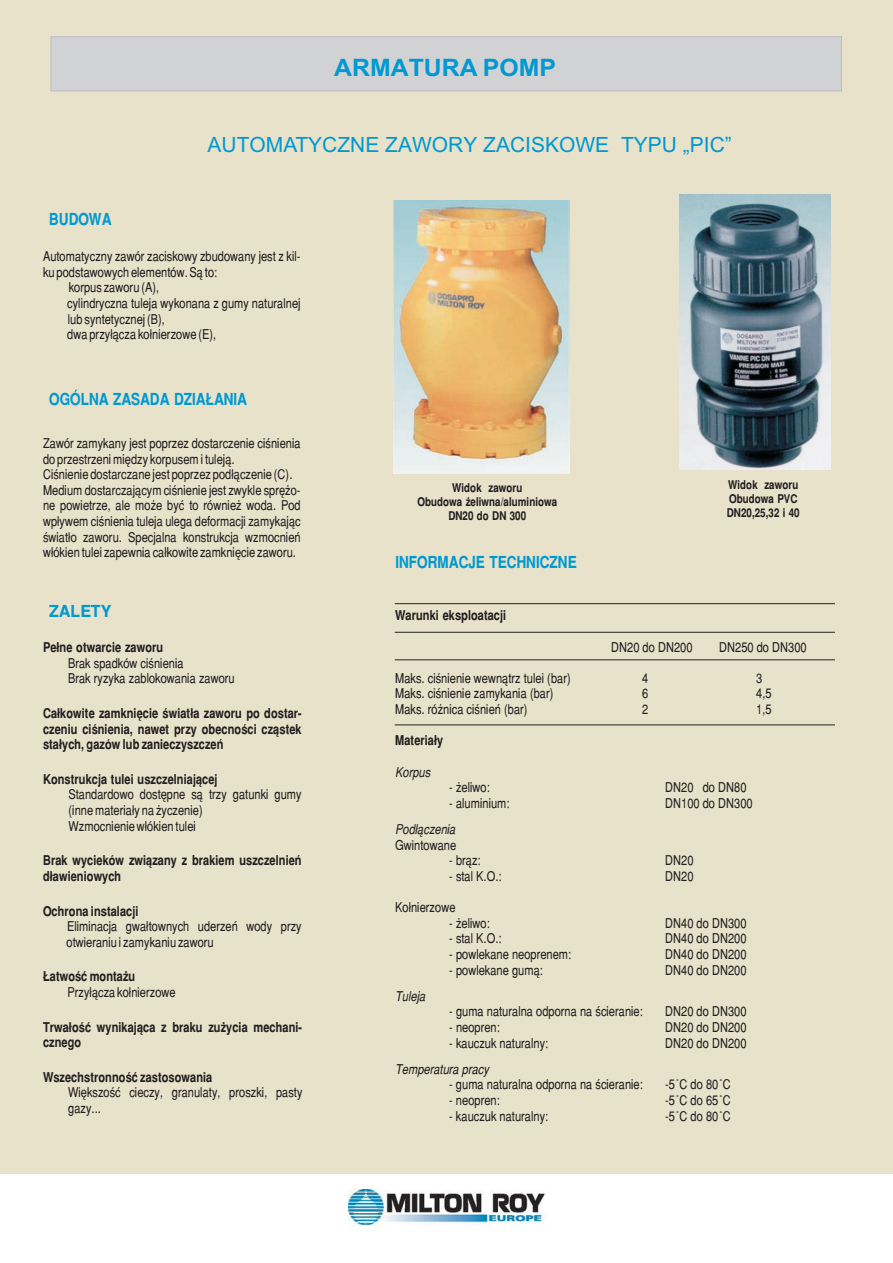
<style>
.page{position:relative;width:893px;height:1263px;background:#fff}
.page>*{position:absolute;margin:0;border:0;box-sizing:border-box;transform-origin:0 0}
.t1{font:700 24px "Arial CE";color:#0099d1;scale:1.04 1}
.t2{font:21px "Arial CE";color:#0099d1}
.t3{font:700 16.5px "Switzerland Narrow";color:#0099d1}
.t4{font:700 16.5px "Switzerland Narrow";color:#0099d1;scale:1.18 1}
.t5{font:13.5px/15.6px "Switzerland Narrow";color:#231f20}
.t6{font:700 13.5px/15.6px "Switzerland Narrow";color:#231f20}
.t7{font:italic 13.5px "Switzerland Narrow";color:#231f20}
.t8{font:700 12px/13.8px "Switzerland Narrow";color:#231f20}
</style>
<div class="page">
<div style="left:0;top:0;width:893px;height:1174px;background:#e9e2cb"></div>
<hr style="left:395px;top:603px;width:440px;height:1px;background:#231f20">
<hr style="left:395px;top:632px;width:440px;height:1px;background:#231f20">
<hr style="left:395px;top:659px;width:440px;height:1px;background:#231f20">
<hr style="left:395px;top:724px;width:440px;height:1px;background:#231f20">
<img style="left:679px;top:194px;width:151px;height:275px">
<img style="left:393px;top:200px;width:176px;height:274px">
<div style="left:51px;top:37px;width:790px;height:54px;background:#d1d2d4"></div>
<div style="left:51px;top:37px;width:791px;height:54px;border:1px solid #bcbdc0"></div>
<img style="left:348px;top:1189px;width:197px;height:42px">
<h1 class="t1" style="left:334px;top:52px;width:215px">ARMATURA POMP</h1>
<h2 class="t2" style="left:208px;top:131px;width:526px">AUTOMATYCZNE ZAWORY ZACISKOWE TYPU „PIC”</h2>
<p class="t3" style="left:49px;top:209px;width:64px">BUDOWA</p>
<p class="t5" style="left:43px;top:250px;width:259px">Automatyczny zawór zaciskowy zbudowany jest z kil-</p>
<p class="t5" style="left:43px;top:266px;width:176px">ku podstawowych elementów. S¹ to:</p>
<p class="t5" style="left:69px;top:281px;width:92px">korpus zaworu (A),</p>
<p class="t5" style="left:67px;top:297px;width:235px">cylindryczna tuleja wykonana z gumy naturalnej</p>
<p class="t5" style="left:68px;top:312px;width:99px">lub syntetycznej (B),</p>
<p class="t5" style="left:67px;top:328px;width:150px">dwa przy³¹cza ko³nierzowe (E),</p>
<p class="t3" style="left:49px;top:389px;width:199px">OGÓLNA ZASADA DZIA£ANIA</p>
<p class="t5" style="left:43px;top:437px;width:259px">Zawór zamykany jest poprzez dostarczenie ciœnienia do przestrzeni miêdzy korpusem i tulej¹.<br>Ciœnienie dostarczane jest poprzez pod³¹czenie (C).<br>Medium dostarczaj¹cym ciœnienie jest zwykle sprê¿o&shy;ne powietrze, ale mo¿e byæ to równie¿ woda. Pod wp³ywem ciœnienia tuleja ulega deformacji zamykaj¹c œwiat³o zaworu. Specjalna konstrukcja wzmocnieñ w³ókien tulei zapewnia ca³kowite zamkniêcie zaworu.</p>
<p class="t4" style="left:49px;top:600px;width:54px">ZALETY</p>
<p class="t6" style="left:43px;top:641px;width:122px">Pe³ne otwarcie zaworu</p>
<p class="t5" style="left:68px;top:657px;width:168px">Brak spadków ciœnienia<br>Brak ryzyka zablokowania zaworu</p>
<p class="t6" style="left:43px;top:707px;width:260px;text-align:justify">Ca³kowite zamkniêcie œwiat³a zaworu po dostar&shy;czeniu ciœnienia, nawet przy obecnoœci cz¹stek sta³ych, gazów lub zanieczyszczeñ</p>
<p class="t6" style="left:43px;top:773px;width:176px">Konstrukcja tulei uszczelniaj¹cej</p>
<p class="t5" style="left:69px;top:788px;width:235px">Standardowo dostêpne s¹ trzy gatunki gumy (inne materia³y na ¿yczenie)<br>Wzmocnienie w³ókien tulei</p>
<p class="t6" style="left:43px;top:854px;width:260px">Brak wycieków zwi¹zany z brakiem uszczelnieñ d³awieniowych</p>
<p class="t6" style="left:43px;top:904px;width:97px">Ochrona instalacji</p>
<p class="t5" style="left:67px;top:920px;width:237px">Eliminacja gwa³townych uderzeñ wody przy otwieraniu i zamykaniu zaworu</p>
<p class="t6" style="left:43px;top:970px;width:94px">£atwoœæ monta¿u</p>
<p class="t5" style="left:67px;top:986px;width:110px">Przy³¹cza ko³nierzowe</p>
<p class="t6" style="left:43px;top:1020px;width:261px">Trwa³oœæ wynikaj¹ca z braku zu¿ycia mechani&shy;cznego</p>
<p class="t6" style="left:43px;top:1071px;width:171px">Wszechstronnoœæ zastosowania</p>
<p class="t5" style="left:68px;top:1086px;width:236px">Wiêkszoœæ cieczy, granulaty, proszki, pasty gazy...</p>
<p class="t8" style="left:417px;top:482px;width:141px;text-align:center">Widok zaworu<br>Obudowa ¿eliwna/aluminiowa<br>DN20 do DN 300</p>
<p class="t3" style="left:395px;top:551px;width:183px">INFORMACJE TECHNICZNE</p>
<p class="t6" style="left:395px;top:609px;width:113px">Warunki eksploatacji</p>
<p class="t8" style="left:727px;top:479px;width:74px">Widok zaworu<br>Obudowa PVC<br>DN20,25,32 i 40</p>
<p class="t5" style="left:611px;top:640px;width:83px">DN20 do DN200</p>
<p class="t5" style="left:719px;top:640px;width:89px">DN250 do DN300</p>
<p class="t5" style="left:395px;top:672px;width:177px">Maks. ciœnienie wewn¹trz tulei (bar)</p>
<p class="t5" style="left:642px;top:672px;width:8px">4</p>
<p class="t5" style="left:756px;top:672px;width:8px">3</p>
<p class="t5" style="left:395px;top:687px;width:160px">Maks. ciœnienie zamykania (bar)</p>
<p class="t5" style="left:642px;top:687px;width:8px">6</p>
<p class="t5" style="left:756px;top:687px;width:17px">4,5</p>
<p class="t5" style="left:395px;top:703px;width:134px">Maks. ró¿nica ciœnieñ (bar)</p>
<p class="t5" style="left:642px;top:703px;width:8px">2</p>
<p class="t5" style="left:756px;top:703px;width:17px">1,5</p>
<p class="t6" style="left:395px;top:734px;width:50px">Materia³y</p>
<p class="t7" style="left:395px;top:763px;width:37px">Korpus</p>
<p class="t5" style="left:449px;top:781px;width:42px">- ¿eliwo:</p>
<p class="t5" style="left:665px;top:781px;width:83px">DN20 do DN80</p>
<p class="t5" style="left:449px;top:797px;width:62px">- aluminium:</p>
<p class="t5" style="left:665px;top:797px;width:89px">DN100 do DN300</p>
<p class="t7" style="left:395px;top:820px;width:62px">Pod³¹czenia</p>
<p class="t5" style="left:395px;top:838px;width:63px">Gwintowane</p>
<p class="t5" style="left:449px;top:854px;width:33px">- br¹z:</p>
<p class="t5" style="left:665px;top:854px;width:30px">DN20</p>
<p class="t5" style="left:449px;top:869px;width:54px">- stal K.O.:</p>
<p class="t5" style="left:665px;top:869px;width:30px">DN20</p>
<p class="t5" style="left:395px;top:901px;width:62px">Ko³nierzowe</p>
<p class="t5" style="left:449px;top:916px;width:42px">- ¿eliwo:</p>
<p class="t5" style="left:665px;top:916px;width:83px">DN40 do DN300</p>
<p class="t5" style="left:449px;top:932px;width:54px">- stal K.O.:</p>
<p class="t5" style="left:665px;top:932px;width:83px">DN40 do DN200</p>
<p class="t5" style="left:449px;top:948px;width:124px">- powlekane neoprenem:</p>
<p class="t5" style="left:665px;top:948px;width:83px">DN40 do DN200</p>
<p class="t5" style="left:449px;top:963px;width:95px">- powlekane gum¹:</p>
<p class="t5" style="left:665px;top:963px;width:83px">DN40 do DN200</p>
<p class="t7" style="left:395px;top:987px;width:32px">Tuleja</p>
<p class="t5" style="left:449px;top:1005px;width:195px">- guma naturalna odporna na œcieranie:</p>
<p class="t5" style="left:665px;top:1005px;width:83px">DN20 do DN300</p>
<p class="t5" style="left:449px;top:1021px;width:52px">- neopren:</p>
<p class="t5" style="left:665px;top:1021px;width:83px">DN20 do DN200</p>
<p class="t5" style="left:449px;top:1036px;width:101px">- kauczuk naturalny:</p>
<p class="t5" style="left:665px;top:1036px;width:83px">DN20 do DN200</p>
<p class="t7" style="left:395px;top:1060px;width:95px">Temperatura pracy</p>
<p class="t5" style="left:449px;top:1078px;width:195px">- guma naturalna odporna na œcieranie:</p>
<p class="t5" style="left:665px;top:1078px;width:67px">-5°C do 80°C</p>
<p class="t5" style="left:449px;top:1094px;width:52px">- neopren:</p>
<p class="t5" style="left:665px;top:1094px;width:67px">-5°C do 65°C</p>
<p class="t5" style="left:449px;top:1109px;width:101px">- kauczuk naturalny:</p>
<p class="t5" style="left:665px;top:1109px;width:67px">-5°C do 80°C</p>
</div>
